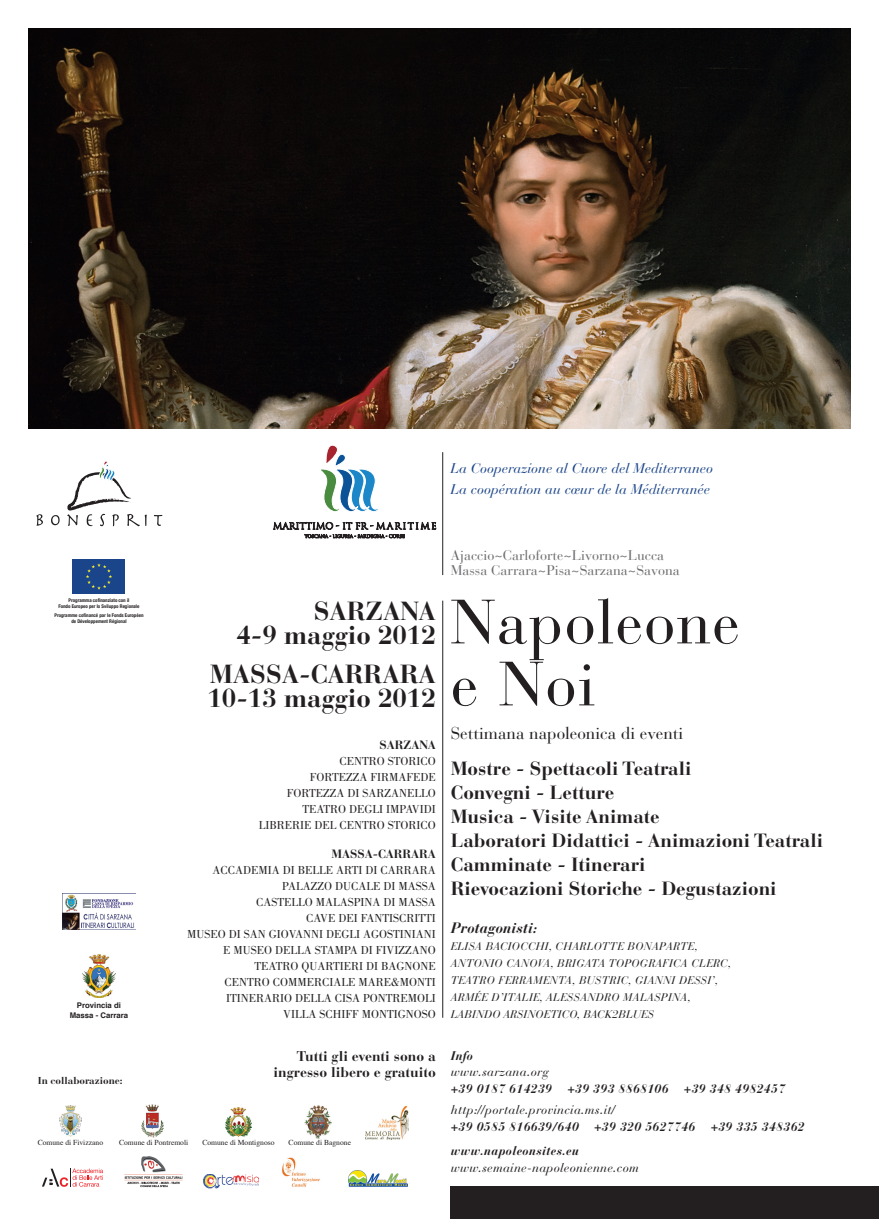
<style>
.page{position:relative;width:879px;height:1219px;background:#fff}
.page>*{position:absolute;margin:0;border:0;box-sizing:border-box;transform-origin:0 0}
.t1{font:62px/62px "Bauer Bodoni Std";letter-spacing:.02em;color:#231f20}
.t2{font:700 26px/24px "Bauer Bodoni Std";color:#231f20;text-align:right}
.t3{font:700 19px/24px "Bauer Bodoni Std";color:#231f20}
.t4{font:17px "Bauer Bodoni Std";color:#231f20}
.t5{font:italic 700 15px "Bauer Bodoni Std";color:#231f20}
.t6{font:italic 14px/20.4px "Bauer Bodoni Std";color:#1b458a}
.t7{font:14px/15px "Bauer Bodoni Std";color:#6c6d70}
.t8{font:700 14px/16px "Bauer Bodoni Std";color:#231f20;text-align:right}
.t9{font:italic 700 12.5px/24px "Bauer Bodoni Std";letter-spacing:.02em;color:#231f20}
.t10{font:italic 12.5px "Bauer Bodoni Std";letter-spacing:.02em;color:#231f20}
.t11{font:12px/16px "Bodoni Std";color:#231f20;text-align:right}
.t12{font:700 12px "Bauer Bodoni Std";color:#231f20}
.t13{font:italic 11px/17px "Bauer Bodoni Std";letter-spacing:.04em;color:#231f20}
.t14{font:700 10px "Bauer Bodoni Std";color:#231f20}
.t15{font:700 7.8px/9.7px "Helvetica";color:#231f20;text-align:center}
.t16{font:7.6px "Times";color:#231f20}
.t17{font:700 condensed 5px/6px "Helvetica Neue";color:#231f20;text-align:center}
</style>
<div class="page">
<div style="left:451px;top:1187px;width:428px;height:32px;background:#231f20"></div>
<hr style="left:442px;top:601px;width:1px;height:417px;background:#231f20">
<hr style="left:442px;top:452px;width:1px;height:123px;background:#231f20">
<svg style="left:72px;top:559px;width:1px;height:35px"></svg>
<div style="left:73px;top:559px;width:52px;height:35px;background:#1b458a"></div>
<svg style="left:86px;top:563px;width:26px;height:27px"></svg>
<svg style="left:273px;top:521px;width:163px;height:17px"></svg>
<svg style="left:321px;top:445px;width:57px;height:67px"></svg>
<svg style="left:36px;top:461px;width:126px;height:65px"></svg>
<img style="left:28px;top:28px;width:822px;height:400px">
<img style="left:82px;top:954px;width:34px;height:43px">
<img style="left:142px;top:1105px;width:22px;height:32px">
<img style="left:348px;top:1170px;width:59px;height:17px">
<img style="left:59px;top:1105px;width:22px;height:32px">
<svg style="left:42px;top:1168px;width:61px;height:19px"></svg>
<img style="left:282px;top:1157px;width:38px;height:30px">
<img style="left:225px;top:1107px;width:26px;height:30px">
<img style="left:203px;top:1174px;width:56px;height:14px">
<img style="left:124px;top:1157px;width:58px;height:30px">
<img style="left:63px;top:894px;width:72px;height:36px">
<img style="left:305px;top:1105px;width:26px;height:33px">
<img style="left:365px;top:1106px;width:43px;height:33px">
<p class="t6" style="left:450px;top:458px;width:264px">La Cooperazione al Cuore del Mediterraneo<br>La coopération au cœur de la Méditerranée</p>
<p class="t17" style="left:58px;top:597px;width:83px">Programma cofinanziato con il<br>Fondo Europeo per lo Sviluppo Regionale</p>
<p class="t17" style="left:54px;top:612px;width:91px">Programme cofinancé par le Fonds Européen de Développement Régional</p>
<p class="t15" style="left:70px;top:1001px;width:60px">Provincia di<br>Massa - Carrara</p>
<p class="t14" style="left:38px;top:1074px;width:86px">In collaborazione:</p>
<h2 class="t2" style="left:236px;top:599px;width:201px">SARZANA<br>4-9 maggio 2012</h2>
<h2 class="t2" style="left:207px;top:662px;width:230px;text-align:left">MASSA-CARRARA<br>10-13 maggio 2012</h2>
<p class="t12" style="left:379px;top:738px;width:58px">SARZANA</p>
<p class="t11" style="left:259px;top:753px;width:179px">CENTRO STORICO<br>FORTEZZA FIRMAFEDE<br>FORTEZZA DI SARZANELLO<br>TEATRO DEGLI IMPAVIDI<br>LIBRERIE DEL CENTRO STORICO</p>
<p class="t12" style="left:331px;top:846px;width:106px">MASSA-CARRARA</p>
<p class="t11" style="left:187px;top:862px;width:250px">ACCADEMIA DI BELLE ARTI DI CARRARA<br>PALAZZO DUCALE DI MASSA<br>CASTELLO MALASPINA DI MASSA<br>CAVE DEI FANTISCRITTI<br>MUSEO DI SAN GIOVANNI DEGLI AGOSTINIANI<br>E MUSEO DELLA STAMPA DI FIVIZZANO<br>TEATRO QUARTIERI DI BAGNONE<br>CENTRO COMMERCIALE MARE&amp;MONTI<br>ITINERARIO DELLA CISA PONTREMOLI<br>VILLA SCHIFF MONTIGNOSO</p>
<p class="t8" style="left:274px;top:1048px;width:164px">Tutti gli eventi sono a ingresso libero e gratuito</p>
<p class="t16" style="left:38px;top:1135px;width:67px">Comune di Fivizzano</p>
<p class="t16" style="left:119px;top:1135px;width:71px">Comune di Pontremoli</p>
<p class="t16" style="left:202px;top:1135px;width:74px">Comune di Montignoso</p>
<p class="t16" style="left:289px;top:1135px;width:64px">Comune di Bagnone</p>
<p class="t7" style="left:451px;top:548px;width:231px">Ajaccio~Carloforte~Livorno~Lucca<br>Massa Carrara~Pisa~Sarzana~Savona</p>
<h1 class="t1" style="left:451px;top:592px;width:290px">Napoleone e Noi</h1>
<h3 class="t4" style="left:451px;top:723px;width:234px">Settimana napoleonica di eventi</h3>
<h3 class="t3" style="left:451px;top:756px;width:374px">Mostre - Spettacoli Teatrali<br>Convegni - Letture<br>Musica - Visite Animate<br>Laboratori Didattici - Animazioni Teatrali<br>Camminate - Itinerari<br>Rievocazioni Storiche - Degustazioni</h3>
<p class="t5" style="left:451px;top:918px;width:88px">Protagonisti:</p>
<p class="t13" style="left:451px;top:938px;width:282px">ELISA BACIOCCHI, CHARLOTTE BONAPARTE, ANTONIO CANOVA, BRIGATA TOPOGRAFICA CLERC, TEATRO FERRAMENTA, BUSTRIC, GIANNI DESSI’, ARMÉE D’ITALIE, ALESSANDRO MALASPINA, LABINDO ARSINOETICO, BACK2BLUES</p>
<p class="t9" style="left:451px;top:1044px;width:24px">Info</p>
<p class="t10" style="left:451px;top:1064px;width:99px">www.sarzana.org</p>
<p class="t9" style="left:451px;top:1077px;width:336px">+39 0187 614239 +39 393 8868106 +39 348 4982457</p>
<p class="t10" style="left:451px;top:1102px;width:166px">http://portale.provincia.ms.it/</p>
<p class="t9" style="left:451px;top:1115px;width:355px">+39 0585 816639/640 +39 320 5627746 +39 335 348362 www.napoleonsites.eu</p>
<p class="t10" style="left:451px;top:1160px;width:190px">www.semaine-napoleonienne.com</p>
</div>
